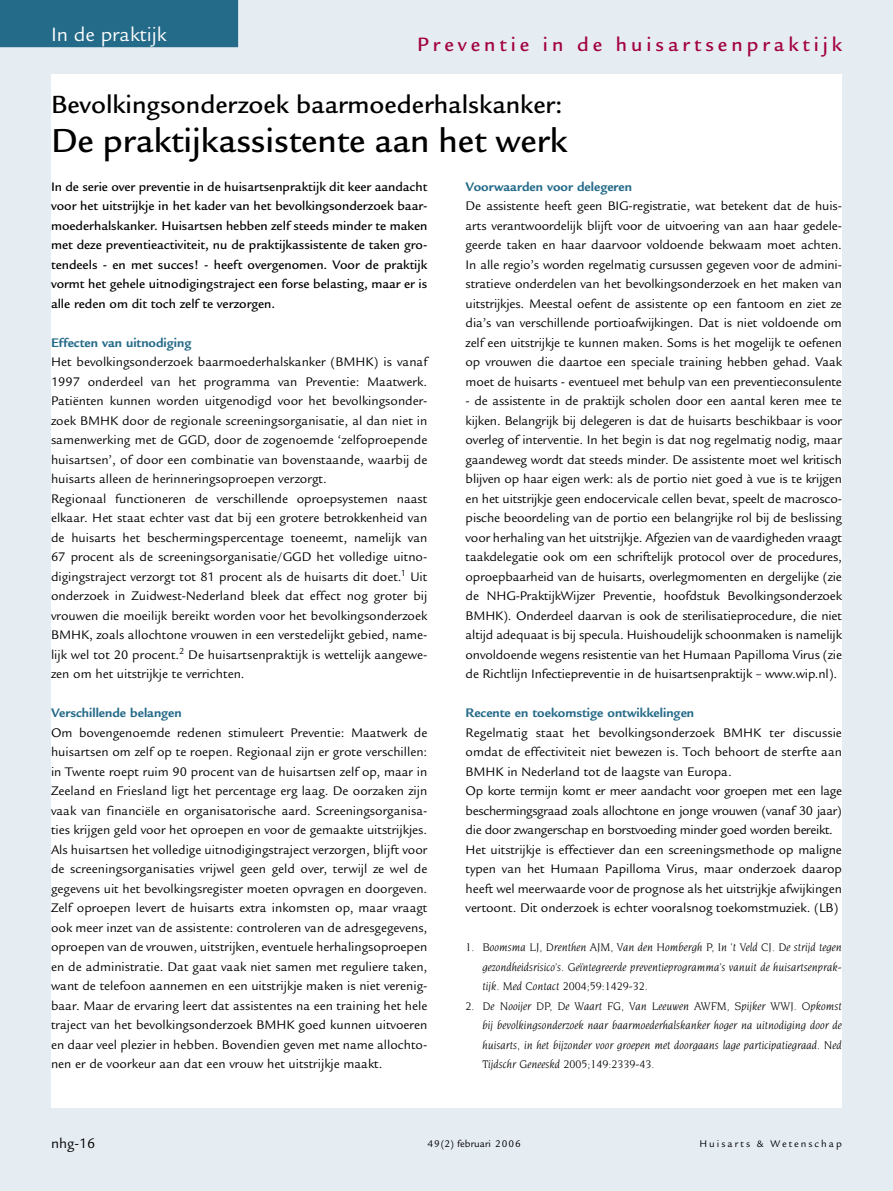
<style>
.page{position:relative;width:893px;height:1191px;background:#e5ecf2}
.page>*{position:absolute;margin:0;border:0;box-sizing:border-box;transform-origin:0 0}
.t1{font:500 36px "Legacy Sans";color:#000}
.t2{font:500 27px "Legacy Sans";color:#000}
.t3{font:500 21px "Legacy Sans";letter-spacing:.19em;color:#a20041}
.t4{font:21px "Legacy Sans";color:#fff}
.t5{font:15px "Legacy Sans";color:#000}
.t6{font:13.5px/19.5px "Legacy Sans";color:#000;text-align:justify}
.t7{font:500 13.5px/19.5px "Legacy Sans";color:#000;text-align:justify}
.t8{font:700 13.5px "Legacy Sans";color:#246a89}
.t9{font:italic 12px/19.5px "Novarese";color:#000;text-align:justify}
.t10{font:10.5px "Legacy Sans";letter-spacing:.19em;color:#000}
.t11{font:10.5px "Legacy Sans";color:#000}
</style>
<div class="page">
<div style="left:51px;top:74px;width:791px;height:1034px;background:#fff"></div>
<div style="left:0;top:0;width:238px;height:47px;background:#246a89"></div>
<h3 class="t4" style="left:51px;top:22px;width:117px">In de praktijk</h3>
<h3 class="t3" style="left:417px;top:33px;width:426px">Preventie in de huisartsenpraktijk</h3>
<h2 class="t2" style="left:51px;top:89px;width:513px">Bevolkingsonderzoek baarmoederhalskanker:</h2>
<h1 class="t1" style="left:51px;top:120px;width:518px">De praktijkassistente aan het werk</h1>
<p class="t7" style="left:51px;top:177px;width:378px">In de serie over preventie in de huisartsenpraktijk dit keer aandacht voor het uitstrijkje in het kader van het bevolkingsonderzoek baar&shy;moederhalskanker. Huisartsen hebben zelf steeds minder te maken met deze preventieactiviteit, nu de praktijkassistente de taken gro&shy;tendeels - en met succes! - heeft overgenomen. Voor de praktijk vormt het gehele uitnodigingstraject een forse belasting, maar er is alle reden om dit toch zelf te verzorgen.</p>
<p class="t8" style="left:51px;top:334px;width:142px">Effecten van uitnodiging</p>
<p class="t6" style="left:51px;top:352px;width:378px;text-align:left">Het bevolkingsonderzoek baarmoederhalskanker (BMHK) is vanaf 1997 onderdeel van het programma van Preventie: Maatwerk.<br>Patiënten kunnen worden uitgenodigd voor het bevolkingsonder&shy;zoek BMHK door de regionale screeningsorganisatie, al dan niet in samenwerking met de GGD, door de zogenoemde ‘zelfoproepende huisartsen’, of door een combinatie van bovenstaande, waarbij de huisarts alleen de herinneringsoproepen verzorgt.<br>Regionaal functioneren de verschillende oproepsystemen naast elkaar. Het staat echter vast dat bij een grotere betrokkenheid van de huisarts het beschermingspercentage toeneemt, namelijk van 67 procent als de screeningsorganisatie/GGD het volledige uitno&shy;digingstraject verzorgt tot 81 procent als de huisarts dit doet.<sup>1</sup> Uit onderzoek in Zuidwest-Nederland bleek dat effect nog groter bij vrouwen die moeilijk bereikt worden voor het bevolkingsonderzoek BMHK, zoals allochtone vrouwen in een verstedelijkt gebied, name&shy;lijk wel tot 20 procent.<sup>2</sup> De huisartsenpraktijk is wettelijk aangewe&shy;zen om het uitstrijkje te verrichten.</p>
<p class="t8" style="left:51px;top:705px;width:132px">Verschillende belangen</p>
<p class="t6" style="left:51px;top:723px;width:378px">Om bovengenoemde redenen stimuleert Preventie: Maatwerk de huisartsen om zelf op te roepen. Regionaal zijn er grote verschillen: in Twente roept ruim 90 procent van de huisartsen zelf op, maar in Zeeland en Friesland ligt het percentage erg laag. De oorzaken zijn vaak van financiële en organisatorische aard. Screeningsorganisa&shy;ties krijgen geld voor het oproepen en voor de gemaakte uitstrijkjes.<br>Als huisartsen het volledige uitnodigingstraject verzorgen, blijft voor de screeningsorganisaties vrijwel geen geld over, terwijl ze wel de gegevens uit het bevolkingsregister moeten opvragen en doorgeven.<br>Zelf oproepen levert de huisarts extra inkomsten op, maar vraagt ook meer inzet van de assistente: controleren van de adresgegevens, oproepen van de vrouwen, uitstrijken, eventuele herhalingsoproepen en de administratie. Dat gaat vaak niet samen met reguliere taken, want de telefoon aannemen en een uitstrijkje maken is niet verenig&shy;baar. Maar de ervaring leert dat assistentes na een training het hele traject van het bevolkingsonderzoek BMHK goed kunnen uitvoeren en daar veel plezier in hebben. Bovendien geven met name allochto&shy;nen er de voorkeur aan dat een vrouw het uitstrijkje maakt.</p>
<p class="t8" style="left:466px;top:178px;width:168px">Voorwaarden voor delegeren</p>
<p class="t6" style="left:466px;top:196px;width:378px">De assistente heeft geen BIG-registratie, wat betekent dat de huis&shy;arts verantwoordelijk blijft voor de uitvoering van aan haar gedele&shy;geerde taken en haar daarvoor voldoende bekwaam moet achten.<br>In alle regio’s worden regelmatig cursussen gegeven voor de admini&shy;stratieve onderdelen van het bevolkingsonderzoek en het maken van uitstrijkjes. Meestal oefent de assistente op een fantoom en ziet ze dia’s van verschillende portioafwijkingen. Dat is niet voldoende om zelf een uitstrijkje te kunnen maken. Soms is het mogelijk te oefenen op vrouwen die daartoe een speciale training hebben gehad. Vaak moet de huisarts - eventueel met behulp van een preventieconsulente</p>
<p class="t6" style="left:466px;top:391px;width:378px">- de assistente in de praktijk scholen door een aantal keren mee te kijken. Belangrijk bij delegeren is dat de huisarts beschikbaar is voor overleg of interventie. In het begin is dat nog regelmatig nodig, maar gaandeweg wordt dat steeds minder. De assistente moet wel kritisch blijven op haar eigen werk: als de portio niet goed à vue is te krijgen en het uitstrijkje geen endocervicale cellen bevat, speelt de macrosco&shy;pische beoordeling van de portio een belangrijke rol bij de beslissing voor herhaling van het uitstrijkje. Afgezien van de vaardigheden vraagt taakdelegatie ook om een schriftelijk protocol over de procedures, oproepbaarheid van de huisarts, overlegmomenten en dergelijke (zie de NHG-PraktijkWijzer Preventie, hoofdstuk Bevolkingsonderzoek BMHK). Onderdeel daarvan is ook de sterilisatieprocedure, die niet altijd adequaat is bij specula. Huishoudelijk schoonmaken is namelijk onvoldoende wegens resistentie van het Humaan Papilloma Virus (zie de Richtlijn Infectiepreventie in de huisartsenpraktijk – www.wip.nl).</p>
<p class="t8" style="left:466px;top:705px;width:230px">Recente en toekomstige ontwikkelingen</p>
<p class="t6" style="left:466px;top:723px;width:378px;text-align:left">Regelmatig staat het bevolkingsonderzoek BMHK ter discussie omdat de effectiviteit niet bewezen is. Toch behoort de sterfte aan BMHK in Nederland tot de laagste van Europa.<br>Op korte termijn komt er meer aandacht voor groepen met een lage beschermingsgraad zoals allochtone en jonge vrouwen (vanaf 30 jaar) die door zwangerschap en borstvoeding minder goed worden bereikt.<br>Het uitstrijkje is effectiever dan een screeningsmethode op maligne typen van het Humaan Papilloma Virus, maar onderzoek daarop heeft wel meerwaarde voor de prognose als het uitstrijkje afwijkingen vertoont. Dit onderzoek is echter vooralsnog toekomstmuziek. (LB)</p>
<p class="t9" style="left:483px;top:937px;width:361px;text-indent:-17px">1. Boomsma LJ, Drenthen AJM, Van den Hombergh P, In ’t Veld CJ. De strijd tegen gezondheidsrisico’s. Geïntegreerde preventieprogramma’s vanuit de huisartsenprak&shy;tijk. Med Contact 2004;59:1429-32.</p>
<p class="t9" style="left:483px;top:996px;width:361px;text-indent:-17px">2. De Nooijer DP, De Waart FG, Van Leeuwen AWFM, Spijker WWJ. Opkomst bij bevolkingsonderzoek naar baarmoederhalskanker hoger na uitnodiging door de huisarts, in het bijzonder voor groepen met doorgaans lage participatiegraad. Ned Tijdschr Geneeskd 2005;149:2339-43.</p>
<p class="t5" style="left:51px;top:1134px;width:46px">nhg-16</p>
<p class="t11" style="left:427px;top:1138px;width:95px">49(2) februari 2006</p>
<p class="t10" style="left:699px;top:1138px;width:144px">Huisarts &amp; Wetenschap</p>
</div>
